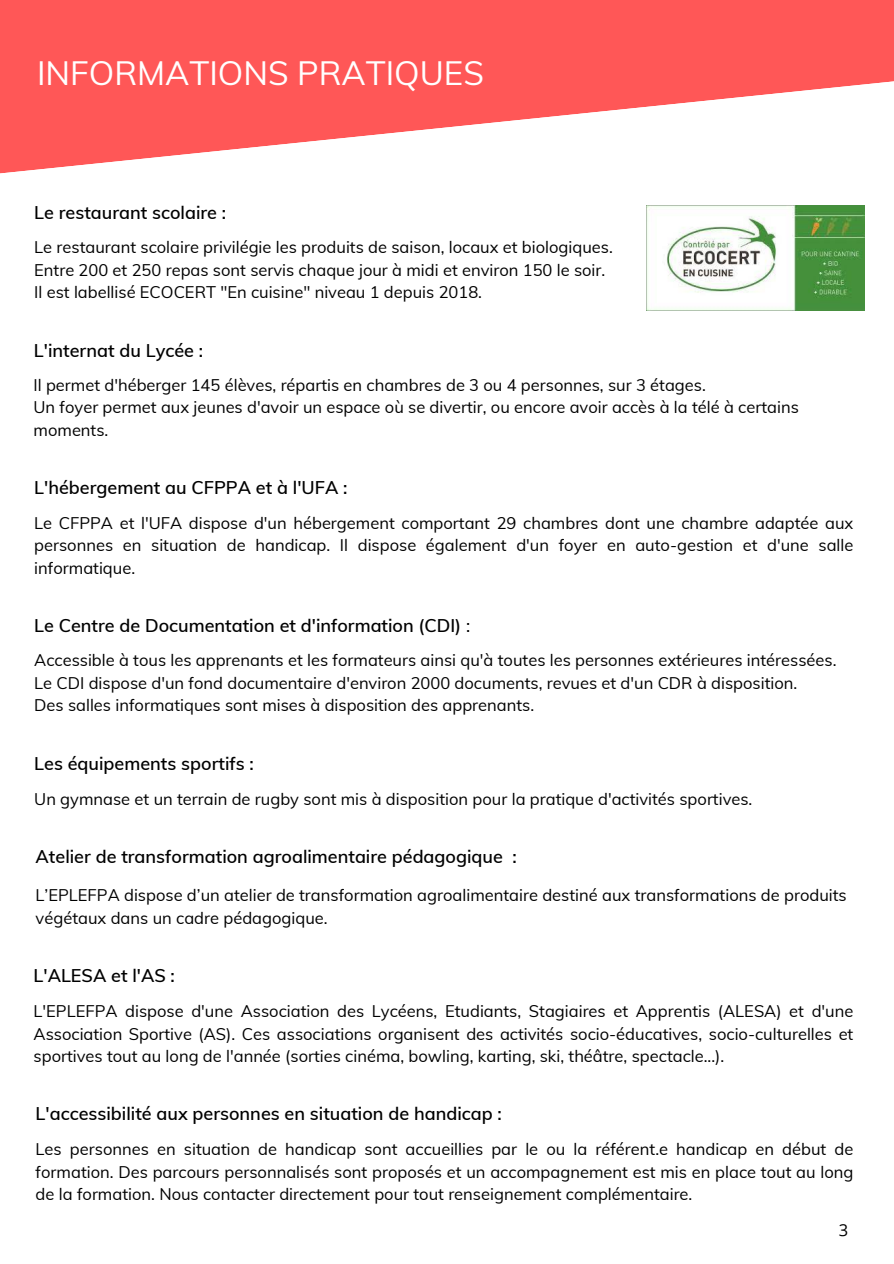
<style>
.page{position:relative;width:894px;height:1264px;background:#fff}
.page>*{position:absolute;margin:0;border:0;box-sizing:border-box;transform-origin:0 0}
.t1{font:33px "Muli";color:#fff}
.t2{font:600 18px "Muli";color:#000}
.t3{font:16.5px/22.5px "Muli";color:#000;text-align:justify}
.t4{font:16.5px "Open Sans";color:#000}
.s1{font-weight:400}
</style>
<div class="page">
<svg style="left:0;top:0;width:893px;height:174px;fill:#ff5757"></svg>
<img style="left:646px;top:206px;width:218px;height:105px">
<p class="t1" style="left:37px;top:51px;width:448px">INFORMATIONS PRATIQUES</p>
<h2 class="t2" style="left:34px;top:200px;width:193px">Le restaurant scolaire :</h2>
<p class="t3" style="left:34px;top:236px;width:580px">Le restaurant scolaire privilégie les produits de saison, locaux et biologiques.</p>
<p class="t3" style="left:34px;top:258px;width:572px">Entre 200 et 250 repas sont servis chaque jour à midi et environ 150 le soir.</p>
<h2 class="t3" style="left:34px;top:281px;width:449px">Il est labellisé ECOCERT "En cuisine" niveau 1 depuis 2018.</h2>
<p class="t2" style="left:34px;top:339px;width:171px">L'internat du Lycée :</p>
<h2 class="t3" style="left:34px;top:373px;width:673px">Il permet d'héberger 145 élèves, répartis en chambres de 3 ou 4 personnes, sur 3 étages.</h2>
<p class="t3" style="left:34px;top:395px;width:766px">Un foyer permet aux jeunes d'avoir un espace où se divertir, ou encore avoir accès à la télé à certains moments.</p>
<p class="t2" style="left:34px;top:475px;width:315px">L'hébergement au CFPPA et à l'UFA :</p>
<p class="t3" style="left:34px;top:511px;width:820px">Le CFPPA et l'UFA dispose d'un hébergement comportant 29 chambres dont une chambre adaptée aux personnes en situation de handicap. Il dispose également d'un foyer en auto-gestion et d'une salle informatique.</p>
<h1 class="t2" style="left:34px;top:613px;width:437px">Le Centre de Documentation et d'information (CDI) <span class="s1">:</span></h1>
<h2 class="t3" style="left:34px;top:648px;width:803px">Accessible à tous les apprenants et les formateurs ainsi qu'à toutes les personnes extérieures intéressées.</h2>
<p class="t3" style="left:34px;top:671px;width:764px">Le CDI dispose d'un fond documentaire d'environ 2000 documents, revues et d'un CDR à disposition.</p>
<p class="t3" style="left:34px;top:693px;width:501px">Des salles informatiques sont mises à disposition des apprenants.</p>
<p class="t2" style="left:34px;top:751px;width:221px">Les équipements sportifs :</p>
<p class="t3" style="left:34px;top:787px;width:719px">Un gymnase et un terrain de rugby sont mis à disposition pour la pratique d'activités sportives.</p>
<h2 class="t2" style="left:36px;top:845px;width:482px">Atelier de transformation agroalimentaire pédagogique :</h2>
<p class="t3" style="left:36px;top:883px;width:812px;line-height:23px">L’EPLEFPA dispose d’un atelier de transformation agroalimentaire destiné aux transformations de produits végétaux dans un cadre pédagogique.</p>
<h2 class="t2" style="left:34px;top:963px;width:143px">L'ALESA et l'AS :</h2>
<p class="t3" style="left:34px;top:999px;width:821px">L'EPLEFPA dispose d'une Association des Lycéens, Etudiants, Stagiaires et Apprentis (ALESA) et d'une Association Sportive (AS). Ces associations organisent des activités socio-éducatives, socio-culturelles et sportives tout au long de l'année (sorties cinéma, bowling, karting, ski, théâtre, spectacle...).</p>
<h2 class="t2" style="left:36px;top:1101px;width:467px">L'accessibilité aux personnes en situation de handicap :</h2>
<p class="t3" style="left:36px;top:1137px;width:819px">Les personnes en situation de handicap sont accueillies par le ou la référent.e handicap en début de formation. Des parcours personnalisés sont proposés et un accompagnement est mis en place tout au long de la formation. Nous contacter directement pour tout renseignement complémentaire.</p>
<p class="t4" style="left:838px;top:1218px;width:11px">3</p>
</div>
